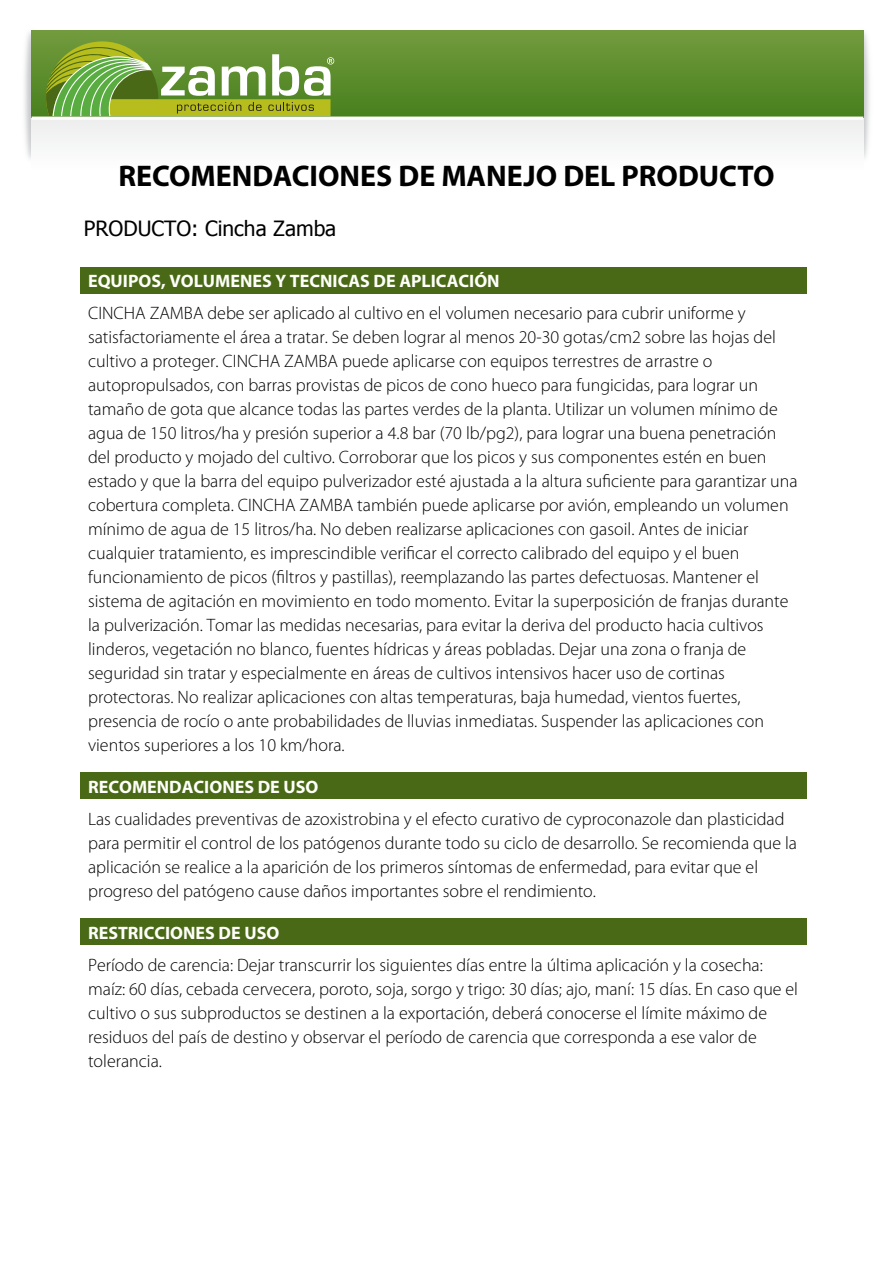
<style>
.page{position:relative;width:893px;height:1263px;background:#fff}
.page>*{position:absolute;margin:0;border:0;box-sizing:border-box;transform-origin:0 0}
.t1{font:700 30px "Myriad Pro";color:#000}
.t2{font:21px "Tahoma";color:#000}
.t3{font:300 18px/24px "Myriad Pro";color:#000}
.t4{font:700 18px "Myriad Pro";color:#fefffa}
</style>
<div class="page">
<img style="left:24px;top:30px;width:66px;height:129px">
<img style="left:804px;top:30px;width:66px;height:128px">
<div style="left:32px;top:31px;width:831px;height:87px;background:linear-gradient(to bottom,#739b3e,#487f1e)"></div>
<div style="left:32px;top:119px;width:831px;height:103px;background:linear-gradient(to right,#fafbfb,#fafbfb)"></div>
<svg style="left:46px;top:41px;width:288px;height:75px;background:#89aa4d"></svg>
<hr style="left:32px;top:117px;width:831px;height:3px;background:#fff">
<div style="left:80px;top:267px;width:727px;height:26px;background:#496916"></div>
<div style="left:80px;top:773px;width:727px;height:26px;background:#496916"></div>
<div style="left:80px;top:919px;width:727px;height:26px;background:#496916"></div>
<h1 class="t1" style="left:118px;top:156px;width:658px">RECOMENDACIONES DE MANEJO DEL PRODUCTO</h1>
<p class="t2" style="left:84px;top:214px;width:254px">PRODUCTO: Cincha Zamba</p>
<p class="t4" style="left:88px;top:270px;width:413px">EQUIPOS, VOLUMENES Y TECNICAS DE APLICACIÓN</p>
<p class="t3" style="left:88px;top:301px;width:711px">CINCHA ZAMBA debe ser aplicado al cultivo en el volumen necesario para cubrir uniforme y satisfactoriamente el área a tratar. Se deben lograr al menos 20-30 gotas/cm2 sobre las hojas del cultivo a proteger. CINCHA ZAMBA puede aplicarse con equipos terrestres de arrastre o autopropulsados, con barras provistas de picos de cono hueco para fungicidas, para lograr un tamaño de gota que alcance todas las partes verdes de la planta. Utilizar un volumen mínimo de agua de 150 litros/ha y presión superior a 4.8 bar (70 lb/pg2), para lograr una buena penetración del producto y mojado del cultivo. Corroborar que los picos y sus componentes estén en buen estado y que la barra del equipo pulverizador esté ajustada a la altura suficiente para garantizar una cobertura completa. CINCHA ZAMBA también puede aplicarse por avión, empleando un volumen mínimo de agua de 15 litros/ha. No deben realizarse aplicaciones con gasoil. Antes de iniciar cualquier tratamiento, es imprescindible verificar el correcto calibrado del equipo y el buen funcionamiento de picos (filtros y pastillas), reemplazando las partes defectuosas. Mantener el sistema de agitación en movimiento en todo momento. Evitar la superposición de franjas durante la pulverización. Tomar las medidas necesarias, para evitar la deriva del producto hacia cultivos linderos, vegetación no blanco, fuentes hídricas y áreas pobladas. Dejar una zona o franja de seguridad sin tratar y especialmente en áreas de cultivos intensivos hacer uso de cortinas protectoras. No realizar aplicaciones con altas temperaturas, baja humedad, vientos fuertes, presencia de rocío o ante probabilidades de lluvias inmediatas. Suspender las aplicaciones con vientos superiores a los 10 km/hora.</p>
<p class="t4" style="left:88px;top:775px;width:232px">RECOMENDACIONES DE USO</p>
<p class="t3" style="left:88px;top:807px;width:711px">Las cualidades preventivas de azoxistrobina y el efecto curativo de cyproconazole dan plasticidad para permitir el control de los patógenos durante todo su ciclo de desarrollo. Se recomienda que la aplicación se realice a la aparición de los primeros síntomas de enfermedad, para evitar que el progreso del patógeno cause daños importantes sobre el rendimiento.</p>
<p class="t4" style="left:88px;top:921px;width:193px">RESTRICCIONES DE USO</p>
<p class="t3" style="left:88px;top:953px;width:711px">Período de carencia: Dejar transcurrir los siguientes días entre la última aplicación y la cosecha: maíz: 60 días, cebada cervecera, poroto, soja, sorgo y trigo: 30 días; ajo, maní: 15 días. En caso que el cultivo o sus subproductos se destinen a la exportación, deberá conocerse el límite máximo de residuos del país de destino y observar el período de carencia que corresponda a ese valor de tolerancia.</p>
</div>
